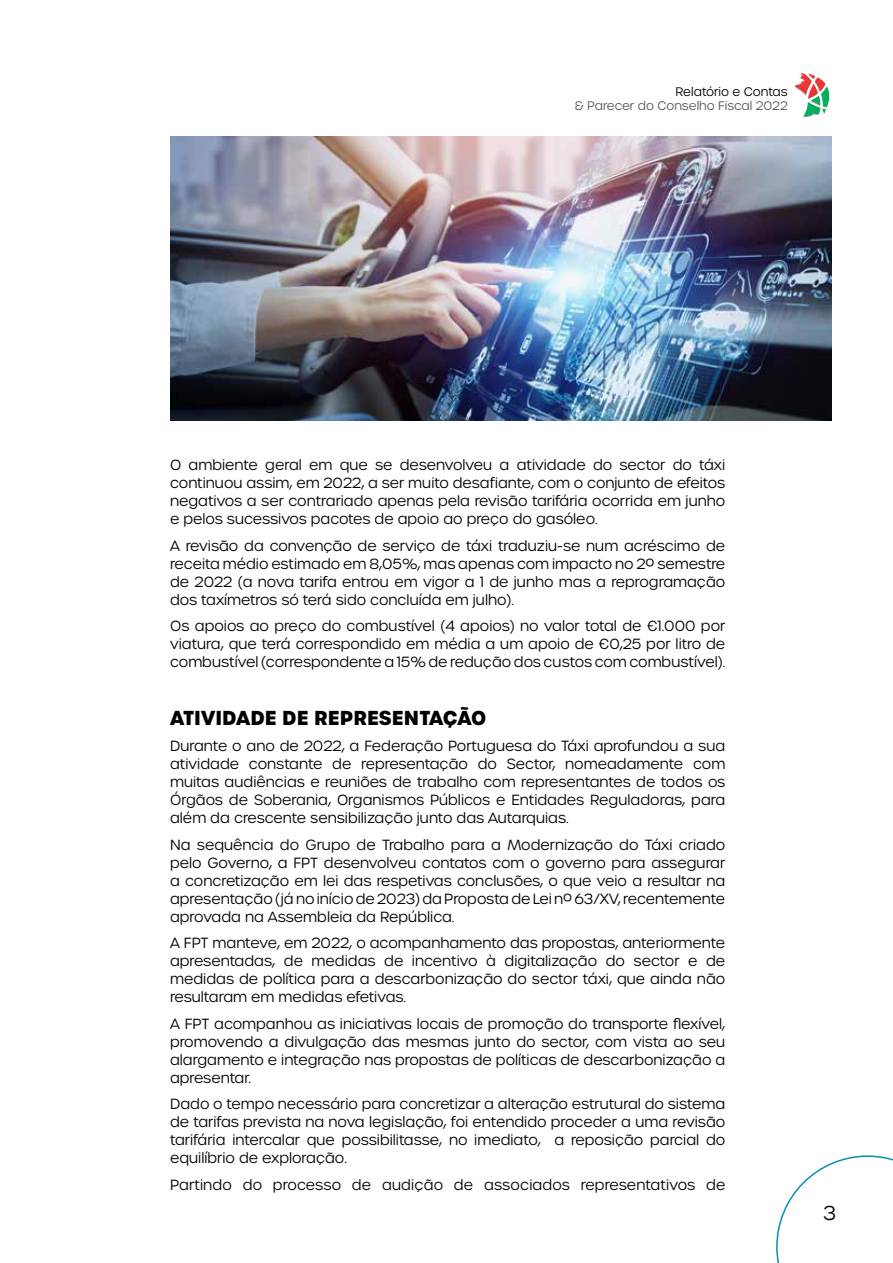
<style>
.page{position:relative;width:893px;height:1263px;background:#fff}
.page>*{position:absolute;margin:0;border:0;box-sizing:border-box;transform-origin:0 0}
.t1{font:700 19.5px "Urbane";letter-spacing:.005em;color:#000}
.t2{font:300 19.5px "Urbane";color:#000}
.t3{font:300 14.25px/18px "Urbane";color:#000;text-align:justify}
.t4{font:300 12px "Urbane";color:#58585b}
.t5{font:300 12px "Urbane";color:#000}
</style>
<div class="page">
<svg style="left:776px;top:1155px;width:117px;height:108px"></svg>
<svg style="left:795px;top:72px;width:35px;height:46px"></svg>
<img style="left:170px;top:136px;width:661px;height:285px">
<p class="t5" style="left:676px;top:84px;width:114px">Relatório e Contas</p>
<p class="t4" style="left:575px;top:98px;width:214px">&amp; Parecer do Conselho Fiscal 2022</p>
<p class="t3" style="left:170px;top:456px;width:557px">O ambiente geral em que se desenvolveu a atividade do sector do táxi continuou assim, em 2022, a ser muito desafiante, com o conjunto de efeitos negativos a ser contrariado apenas pela revisão tarifária ocorrida em junho e pelos sucessivos pacotes de apoio ao preço do gasóleo.</p>
<p class="t3" style="left:170px;top:536px;width:557px">A revisão da convenção de serviço de táxi traduziu-se num acréscimo de receita médio estimado em 8,05%, mas apenas com impacto no 2º semestre de 2022 (a nova tarifa entrou em vigor a 1 de junho mas a reprogramação dos taxímetros só terá sido concluída em julho).</p>
<p class="t3" style="left:170px;top:617px;width:557px">Os apoios ao preço do combustível (4 apoios) no valor total de €1.000 por viatura, que terá correspondido em média a um apoio de €0,25 por litro de combustível (correspondente a 15% de redução dos custos com combustível).</p>
<h1 class="t1" style="left:170px;top:704px;width:318px">ATIVIDADE DE REPRESENTAÇÃO</h1>
<p class="t3" style="left:170px;top:737px;width:557px">Durante o ano de 2022, a Federação Portuguesa do Táxi aprofundou a sua atividade constante de representação do Sector, nomeadamente com muitas audiências e reuniões de trabalho com representantes de todos os Órgãos de Soberania, Organismos Públicos e Entidades Reguladoras, para além da crescente sensibilização junto das Autarquias.</p>
<p class="t3" style="left:170px;top:835px;width:557px">Na sequência do Grupo de Trabalho para a Modernização do Táxi criado pelo Governo, a FPT desenvolveu contatos com o governo para assegurar a concretização em lei das respetivas conclusões, o que veio a resultar na apresentação (já no início de 2023) da Proposta de Lei nº 63/XV, recentemente aprovada na Assembleia da República.</p>
<p class="t3" style="left:170px;top:934px;width:557px">A FPT manteve, em 2022, o acompanhamento das propostas, anteriormente apresentadas, de medidas de incentivo à digitalização do sector e de medidas de política para a descarbonização do sector táxi, que ainda não resultaram em medidas efetivas.</p>
<p class="t3" style="left:170px;top:1014px;width:557px">A FPT acompanhou as iniciativas locais de promoção do transporte flexível, promovendo a divulgação das mesmas junto do sector, com vista ao seu alargamento e integração nas propostas de políticas de descarbonização a apresentar.</p>
<p class="t3" style="left:170px;top:1095px;width:557px">Dado o tempo necessário para concretizar a alteração estrutural do sistema de tarifas prevista na nova legislação, foi entendido proceder a uma revisão tarifária intercalar que possibilitasse, no imediato, a reposição parcial do equilíbrio de exploração.</p>
<p class="t3" style="left:170px;top:1175px;width:557px">Partindo do processo de audição de associados representativos de</p>
<h1 class="t2" style="left:823px;top:1200px;width:14px">3</h1>
</div>
